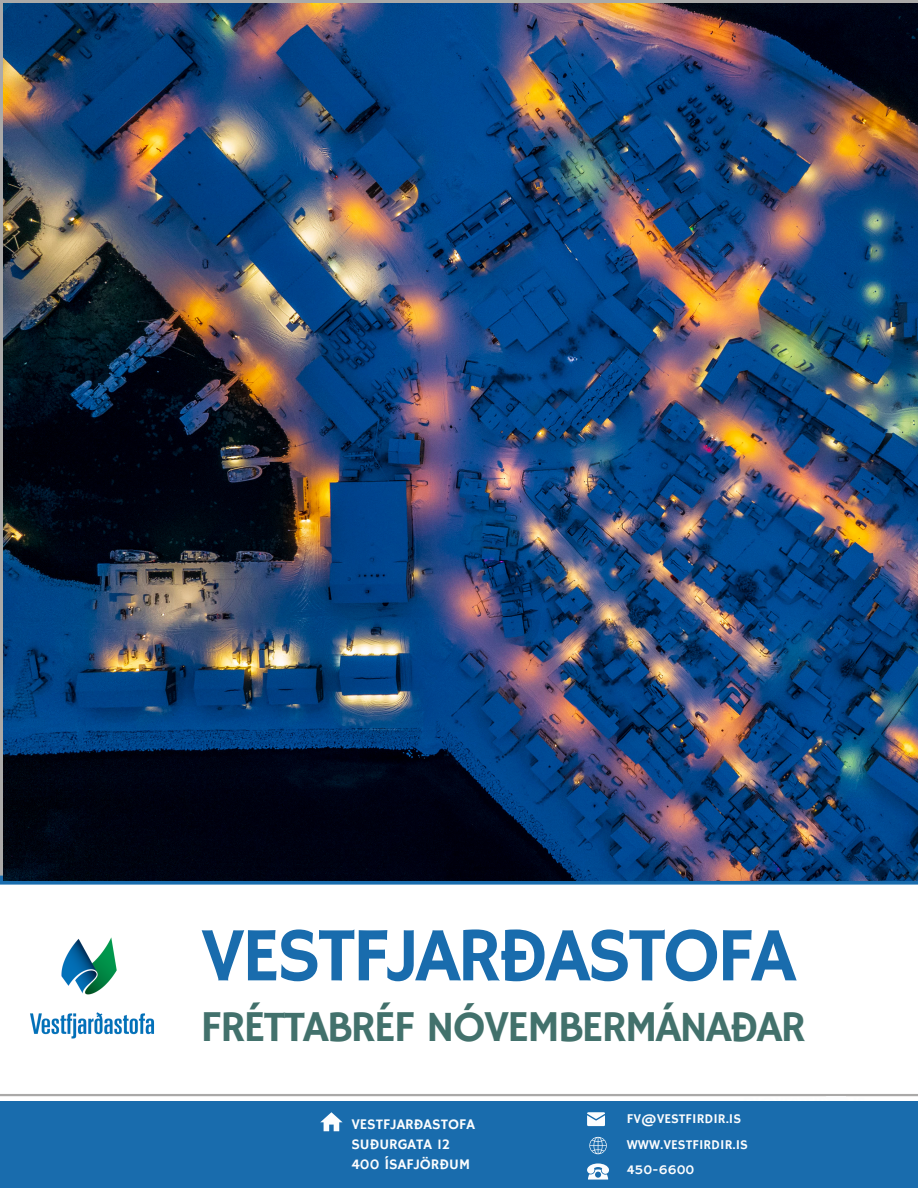
<style>
.page{position:relative;width:918px;height:1188px;background:#fff}
.page>*{position:absolute;margin:0;border:0;box-sizing:border-box;transform-origin:0 0}
.t1{font:76.95px "Hammersmith One";letter-spacing:-.045em;color:#196cad}
.t2{font:43.95px "Hammersmith One";letter-spacing:-.05em;color:#42716c}
.t3{font:14.7px "Hammersmith One";color:#fcfdfe}
.t4{font:13.35px "Hammersmith One";color:#fcfdfe}
</style>
<div class="page">
<hr style="left:0;top:1094px;width:918px;height:2px;background:#aaa9a8">
<img style="left:30px;top:937px;width:124px;height:102px">
<div style="left:0;top:876px;width:918px;height:9px;background:#196cad"></div>
<img style="left:3px;top:3px;width:915px;height:878px">
<div style="left:0;top:1101px;width:918px;height:87px;background:#196cad"></div>
<svg style="left:320px;top:1112px;width:23px;height:19px"></svg>
<svg style="left:589px;top:1137px;width:18px;height:17px"></svg>
<svg style="left:587px;top:1112px;width:18px;height:14px"></svg>
<svg style="left:587px;top:1163px;width:22px;height:17px"></svg>
<p class="t1" style="left:200px;top:911px;width:597px">VESTFJARÐASTOFA</p>
<p class="t2" style="left:200px;top:1002px;width:607px">FRÉTTABRÉF NÓVEMBERMÁNAÐAR</p>
<p class="t3" style="left:351px;top:1115px;width:125px">VESTFJARÐASTOFA</p>
<p class="t3" style="left:351px;top:1135px;width:101px">SUÐURGATA 12</p>
<p class="t3" style="left:351px;top:1155px;width:120px">400 ÍSAFJÖRÐUM</p>
<p class="t4" style="left:627px;top:1111px;width:116px">FV@VESTFIRDIR.IS</p>
<p class="t4" style="left:627px;top:1137px;width:123px">WWW.VESTFIRDIR.IS</p>
<p class="t4" style="left:627px;top:1162px;width:69px">450-6600</p>
</div>
